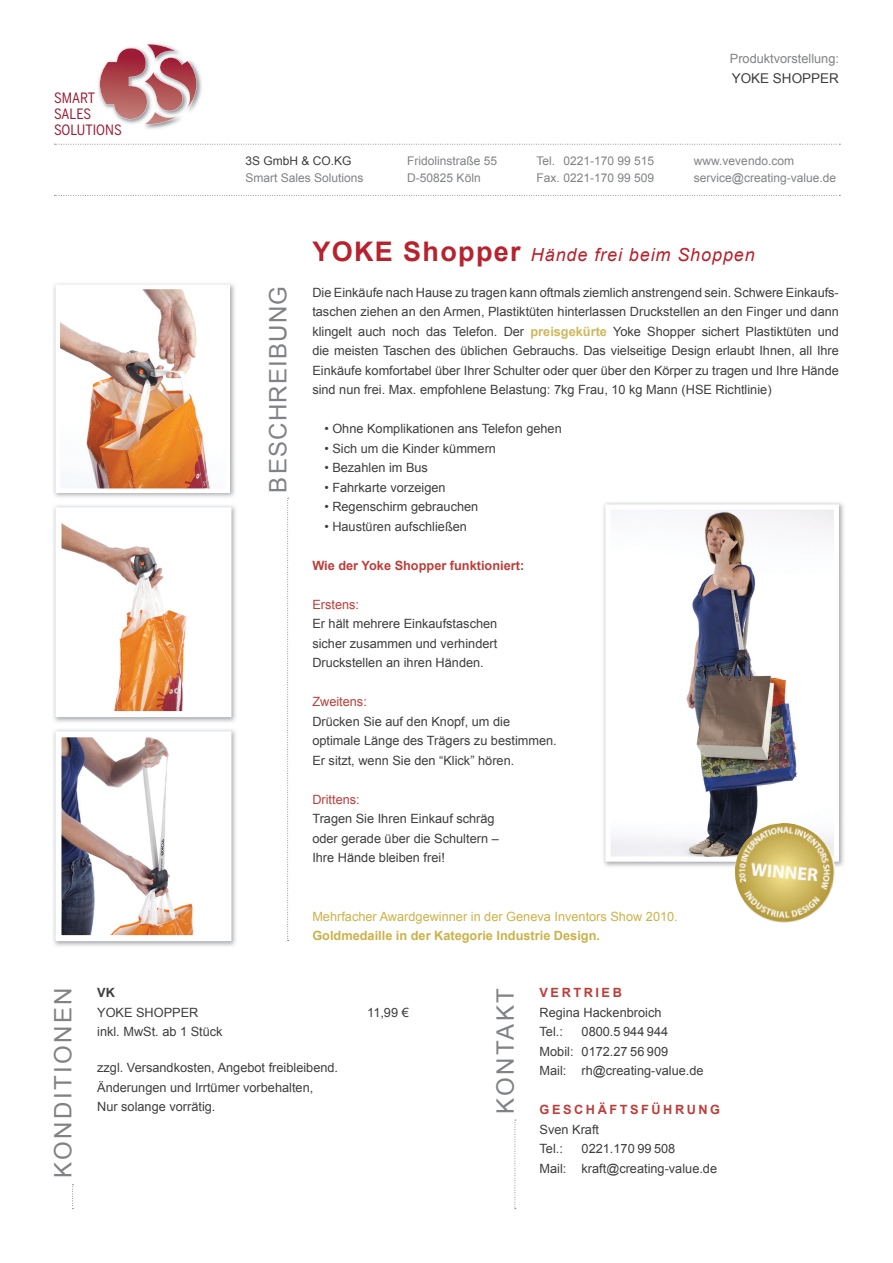
<style>
.page{position:relative;width:893px;height:1263px;background:#fff}
.page>*{position:absolute;margin:0;border:0;box-sizing:border-box;transform-origin:0 0}
.t1{font:24px "Arial";letter-spacing:.1em;color:#808285}
.t2{font:24px "Arial";letter-spacing:.05em;color:#808285}
.t3{font:italic 18px "Arial";letter-spacing:.05em;color:#b8222d}
.t4{font:14.1px/15.8px "Benton Sans Cond";color:#9e1b35}
.t5{font:13.5px "Arial";color:#3e3e3f}
.t6{font:12.75px/19.5px "Arial";color:#3e3e3f}
.t7{font:12.75px "Arial";color:#cbb248}
.t8{font:700 12.75px "Arial";color:#cbb248}
.t9{font:700 12.75px "Arial";color:#be3d39}
.t10{font:12.75px "Arial";color:#be3d39}
.t11{font:700 12.75px "Arial";letter-spacing:.2em;color:#be3d39}
.t12{font:12.75px "Arial";color:#808285}
.t13{font:700 12.75px "Arial";color:#3e3e3f}
.t14{font:12px/16.5px "Arial";color:#808285}
.t15{font:12px "Arial";color:#3e3e3f}
.s1{font-weight:700;font-style:normal;font-size:27px}
.s2{font-weight:700;color:#cfb85b}
</style>
<div class="page">
<svg style="left:54px;top:144px;width:786px;height:1px"></svg>
<svg style="left:54px;top:195px;width:786px;height:1px"></svg>
<img style="left:98px;top:43px;width:104px;height:86px">
<svg style="left:100px;top:44px;width:97px;height:80px"></svg>
<svg style="left:287px;top:498px;width:2px;height:443px"></svg>
<svg style="left:72px;top:1184px;width:1px;height:25px"></svg>
<svg style="left:514px;top:1120px;width:2px;height:89px"></svg>
<img style="left:53px;top:283px;width:183px;height:663px">
<img style="left:62px;top:291px;width:162px;height:196px">
<img style="left:63px;top:738px;width:161px;height:196px">
<div style="left:56px;top:731px;width:175px;height:210px;border:6px solid #fff"></div>
<img style="left:63px;top:514px;width:161px;height:196px">
<img style="left:603px;top:502px;width:241px;height:365px">
<img style="left:611px;top:510px;width:222px;height:346px">
<div style="left:605px;top:504px;width:234px;height:358px;border:5px solid #fff"></div>
<img style="left:724px;top:823px;width:120px;height:100px">
<p class="t4" style="left:54px;top:90px;width:69px">SMART<br>SALES<br>SOLUTIONS</p>
<p class="t15" style="left:245px;top:153px;width:108px">3S GmbH &amp; CO.KG</p>
<p class="t14" style="left:245px;top:169px;width:120px">Smart Sales Solutions</p>
<p class="t14" style="left:407px;top:153px;width:92px">Fridolinstraße 55<br>D-50825 Köln</p>
<p class="t14" style="left:536px;top:153px;width:119px">Tel. 0221-170 99 515<br>Fax. 0221-170 99 509</p>
<p class="t12" style="left:730px;top:50px;width:111px">Produktvorstellung:</p>
<p class="t5" style="left:732px;top:69px;width:109px">YOKE SHOPPER</p>
<p class="t14" style="left:694px;top:153px;width:144px">www.vevendo.com service@creating-value.de</p>
<h1 class="t2" style="left:262px;top:493px;width:208px;rotate:-90deg">BESCHREIBUNG</h1>
<h2 class="t3" style="left:312px;top:243px;width:444px"><span class="s1">YOKE Shopper</span> Hände frei beim Shoppen</h2>
<p class="t6" style="left:312px;top:283px;width:528px;text-align:justify">Die Einkäufe nach Hause zu tragen kann oftmals ziemlich anstrengend sein. Schwere Einkaufs&shy;taschen ziehen an den Armen, Plastiktüten hinterlassen Druckstellen an den Finger und dann klingelt auch noch das Telefon. Der <span class="s2">preisgekürte</span> Yoke Shopper sichert Plastiktüten und die meisten Taschen des üblichen Gebrauchs. Das vielseitige Design erlaubt Ihnen, all Ihre Einkäufe komfortabel über Ihrer Schulter oder quer über den Körper zu tragen und Ihre Hände sind nun frei. Max. empfohlene Belastung: 7kg Frau, 10 kg Mann (HSE Richtlinie)</p>
<p class="t6" style="left:324px;top:419px;width:239px">• Ohne Komplikationen ans Telefon gehen</p>
<p class="t6" style="left:324px;top:439px;width:173px">• Sich um die Kinder kümmern</p>
<p class="t6" style="left:324px;top:458px;width:105px">• Bezahlen im Bus</p>
<p class="t6" style="left:324px;top:478px;width:123px">• Fahrkarte vorzeigen</p>
<p class="t6" style="left:324px;top:497px;width:155px">• Regenschirm gebrauchen</p>
<p class="t6" style="left:324px;top:517px;width:144px">• Haustüren aufschließen</p>
<p class="t9" style="left:312px;top:557px;width:213px">Wie der Yoke Shopper funktioniert:</p>
<p class="t10" style="left:312px;top:596px;width:48px">Erstens:</p>
<p class="t6" style="left:312px;top:614px;width:186px;text-align:justify">Er hält mehrere Einkaufstaschen sicher zusammen und verhindert Druckstellen an ihren Händen.</p>
<p class="t10" style="left:312px;top:694px;width:56px">Zweitens:</p>
<p class="t6" style="left:312px;top:712px;width:246px">Drücken Sie auf den Knopf, um die optimale Länge des Trägers zu bestimmen.<br>Er sitzt, wenn Sie den “Klick” hören.</p>
<p class="t10" style="left:312px;top:791px;width:49px">Drittens:</p>
<p class="t6" style="left:312px;top:809px;width:188px">Tragen Sie Ihren Einkauf schräg oder gerade über die Schultern –<br>Ihre Hände bleiben frei!</p>
<p class="t7" style="left:312px;top:908px;width:367px">Mehrfacher Awardgewinner in der Geneva Inventors Show 2010.</p>
<p class="t8" style="left:312px;top:927px;width:289px">Goldmedaille in der Kategorie Industrie Design.</p>
<h1 class="t1" style="left:47px;top:1178px;width:192px;rotate:-90deg">KONDITIONEN</h1>
<p class="t11" style="left:540px;top:984px;width:84px">VERTRIEB</p>
<p class="t13" style="left:97px;top:984px;width:19px">VK</p>
<p class="t6" style="left:97px;top:1002px;width:103px">YOKE SHOPPER</p>
<p class="t6" style="left:367px;top:1002px;width:43px">11,99 €</p>
<p class="t6" style="left:97px;top:1022px;width:127px">inkl. MwSt. ab 1 Stück</p>
<p class="t6" style="left:97px;top:1058px;width:242px">zzgl. Versandkosten, Angebot freibleibend.<br>Änderungen und Irrtümer vorbehalten,<br>Nur solange vorrätig.</p>
<h1 class="t1" style="left:490px;top:1114px;width:127px;rotate:-90deg">KONTAKT</h1>
<p class="t6" style="left:540px;top:1002px;width:123px">Regina Hackenbroich<br>Tel.:</p>
<p class="t6" style="left:540px;top:1022px;width:166px;text-indent:42px">0800.5 944 944<br>Mobil: 0172.27 56 909<br>Mail: rh@creating-value.de</p>
<p class="t11" style="left:540px;top:1101px;width:182px">GESCHÄFTSFÜHRUNG</p>
<p class="t6" style="left:540px;top:1119px;width:61px">Sven Kraft<br>Tel.:</p>
<p class="t6" style="left:540px;top:1139px;width:179px;text-align:center">0221.170 99 508<br>Mail: kraft@creating-value.de</p>
</div>
